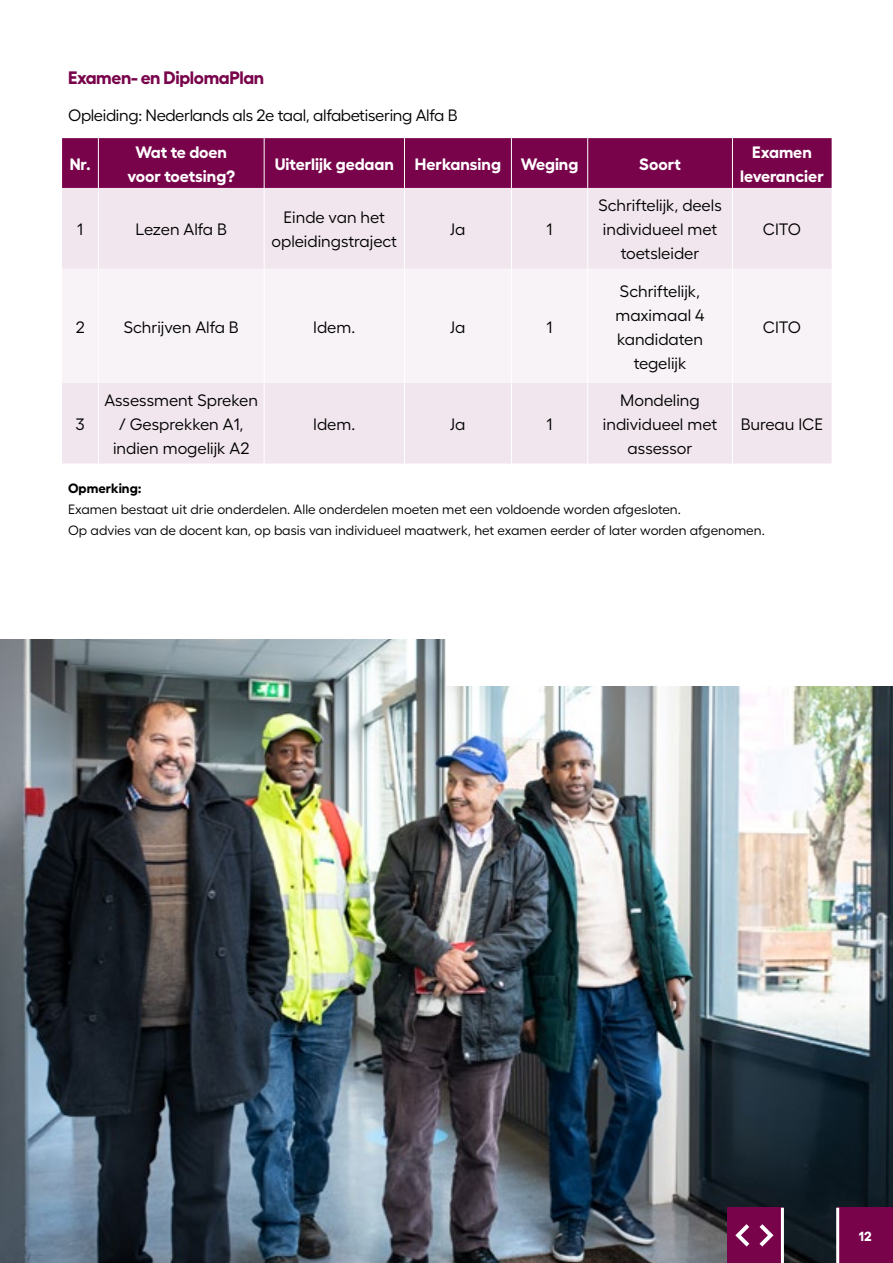
<style>
.page{position:relative;width:893px;height:1263px;background:#fff}
.page>*{position:absolute;margin:0;border:0;box-sizing:border-box;transform-origin:0 0}
.t1{font:700 18px "Fellix";letter-spacing:-.02em;color:#78034b}
.t2{font:16.5px/24px "Fellix";color:#000;text-align:center}
.t3{font:700 16.5px/24px "Fellix";color:#fff;text-align:center}
.t4{font:16.5px "Fellix";letter-spacing:-.02em;color:#000}
.t5{font:13.5px/21px "Fellix";color:#000}
.t6{font:700 13.5px "Fellix";color:#000}
.t7{font:700 13.35px "Fellix";color:#fff}
</style>
<div class="page">
<div style="left:62px;top:138px;width:770px;height:50px;background:#78034b"></div>
<div style="left:62px;top:188px;width:770px;height:275px;background:#f1e6ed"></div>
<div style="left:62px;top:269px;width:770px;height:114px;background:#f8f3f6"></div>
<hr style="left:98px;top:138px;width:1px;height:50px;background:#fff">
<hr style="left:264px;top:138px;width:1px;height:50px;background:#fff">
<hr style="left:404px;top:138px;width:1px;height:50px;background:#fff">
<hr style="left:511px;top:138px;width:1px;height:50px;background:#fff">
<hr style="left:587px;top:138px;width:1px;height:50px;background:#fff">
<hr style="left:732px;top:138px;width:1px;height:50px;background:#fff">
<hr style="left:98px;top:188px;width:1px;height:81px;background:#fff">
<hr style="left:264px;top:188px;width:1px;height:81px;background:#fff">
<hr style="left:404px;top:188px;width:1px;height:81px;background:#fff">
<hr style="left:511px;top:188px;width:1px;height:81px;background:#fff">
<hr style="left:587px;top:188px;width:1px;height:81px;background:#fff">
<hr style="left:732px;top:188px;width:1px;height:81px;background:#fff">
<hr style="left:98px;top:269px;width:1px;height:114px;background:#fff">
<hr style="left:264px;top:269px;width:1px;height:114px;background:#fff">
<hr style="left:404px;top:269px;width:1px;height:114px;background:#fff">
<hr style="left:511px;top:269px;width:1px;height:114px;background:#fff">
<hr style="left:587px;top:269px;width:1px;height:114px;background:#fff">
<hr style="left:732px;top:269px;width:1px;height:114px;background:#fff">
<hr style="left:98px;top:383px;width:1px;height:80px;background:#fff">
<hr style="left:264px;top:383px;width:1px;height:80px;background:#fff">
<hr style="left:404px;top:383px;width:1px;height:80px;background:#fff">
<hr style="left:511px;top:383px;width:1px;height:80px;background:#fff">
<hr style="left:587px;top:383px;width:1px;height:80px;background:#fff">
<hr style="left:732px;top:383px;width:1px;height:80px;background:#fff">
<img style="left:0;top:639px;width:893px;height:624px">
<div style="left:447px;top:608px;width:446px;height:78px;background:#fff"></div>
<div style="left:838px;top:1208px;width:55px;height:55px;background:#78034b"></div>
<div style="left:727px;top:1208px;width:55px;height:55px;background:#78034b"></div>
<hr style="left:836px;top:1208px;width:3px;height:55px;background:#fff">
<hr style="left:781px;top:1208px;width:3px;height:55px;background:#fff">
<svg style="left:759px;top:1224px;width:14px;height:22px"></svg>
<svg style="left:735px;top:1224px;width:14px;height:22px"></svg>
<p class="t1" style="left:68px;top:63px;width:198px">Examen- en DiplomaPlan</p>
<p class="t4" style="left:68px;top:103px;width:391px">Opleiding: Nederlands als 2e taal, alfabetisering Alfa B</p>
<p class="t3" style="left:70px;top:150px;width:23px">Nr.</p>
<p class="t3" style="left:128px;top:138px;width:109px">Wat te doen voor toetsing?</p>
<p class="t3" style="left:275px;top:150px;width:121px">Uiterlijk gedaan</p>
<p class="t3" style="left:415px;top:150px;width:165px">Herkansing Weging</p>
<p class="t3" style="left:639px;top:150px;width:43px">Soort</p>
<p class="t3" style="left:740px;top:138px;width:85px">Examen leverancier</p>
<p class="t2" style="left:77px;top:216px;width:7px">1</p>
<p class="t4" style="left:136px;top:217px;width:93px">Lezen Alfa B</p>
<p class="t2" style="left:271px;top:204px;width:127px">Einde van het opleidingstraject</p>
<p class="t2" style="left:450px;top:216px;width:17px">Ja</p>
<p class="t2" style="left:547px;top:216px;width:7px">1</p>
<p class="t2" style="left:598px;top:192px;width:125px">Schriftelijk, deels individueel met toetsleider</p>
<p class="t2" style="left:763px;top:216px;width:40px">CITO</p>
<p class="t2" style="left:76px;top:313px;width:11px">2</p>
<p class="t2" style="left:124px;top:313px;width:116px">Schrijven Alfa B</p>
<p class="t2" style="left:313px;top:313px;width:43px">Idem.</p>
<p class="t2" style="left:450px;top:313px;width:17px">Ja</p>
<p class="t2" style="left:547px;top:313px;width:7px">1</p>
<p class="t2" style="left:615px;top:277px;width:91px">Schriftelijk, maximaal 4 kandidaten tegelijk</p>
<p class="t2" style="left:763px;top:313px;width:40px">CITO</p>
<p class="t2" style="left:76px;top:410px;width:10px">3</p>
<p class="t2" style="left:104px;top:386px;width:155px">Assessment Spreken / Gesprekken A1, indien mogelijk A2</p>
<p class="t2" style="left:313px;top:410px;width:43px">Idem.</p>
<p class="t2" style="left:450px;top:410px;width:17px">Ja</p>
<p class="t2" style="left:546px;top:410px;width:7px">1</p>
<p class="t2" style="left:603px;top:386px;width:116px">Mondeling individueel met assessor</p>
<p class="t2" style="left:741px;top:410px;width:84px">Bureau ICE</p>
<p class="t6" style="left:68px;top:478px;width:75px">Opmerking:</p>
<p class="t5" style="left:68px;top:498px;width:698px">Examen bestaat uit drie onderdelen. Alle onderdelen moeten met een voldoende worden afgesloten.<br>Op advies van de docent kan, op basis van individueel maatwerk, het examen eerder of later worden afgenomen.</p>
<p class="t7" style="left:859px;top:1225px;width:14px">12</p>
</div>
